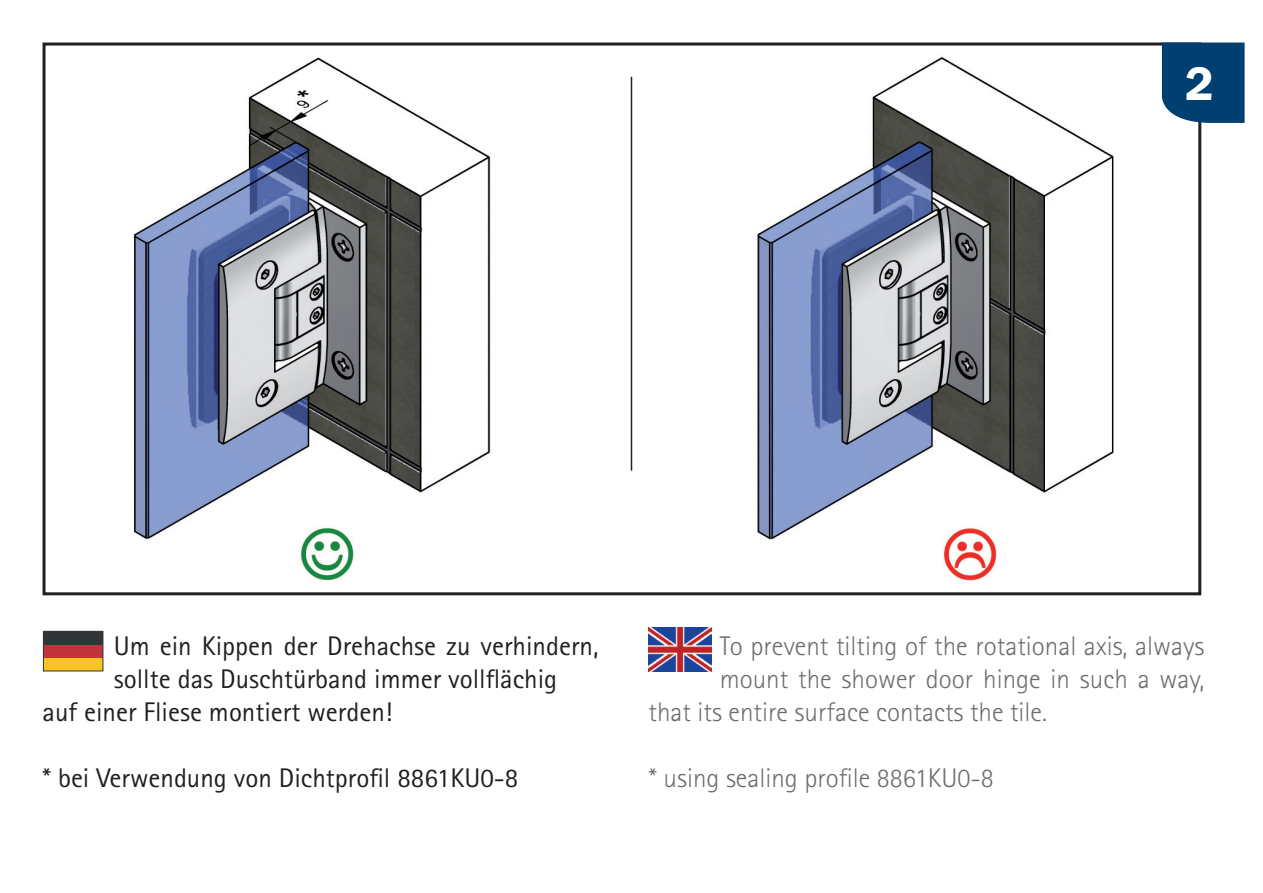
<style>
.page{position:relative;width:1263px;height:893px;background:#fff}
.page>*{position:absolute;margin:0;border:0;box-sizing:border-box;transform-origin:0 0}
.t1{font:600 48.9px "Franklin Got Itc TCE";color:#fff}
.t2{font:300 27px "Rotis Sans Serif";color:#6c6d70}
.t3{font:27px "Rotis Sans Serif";color:#231f20}
</style>
<div class="page">
<img style="left:648px;top:627px;width:63px;height:44px">
<div style="left:43px;top:658px;width:60px;height:13px;background:#f8c425"></div>
<div style="left:43px;top:645px;width:60px;height:13px;background:#c2333e"></div>
<div style="left:43px;top:631px;width:60px;height:14px;background:#323436"></div>
<div style="left:43px;top:631px;width:60px;height:40px;border:1px solid #323436"></div>
<img style="left:134px;top:57px;width:357px;height:524px">
<div style="left:43px;top:43px;width:1158px;height:552px;border:3px solid #231f20"></div>
<img style="left:757px;top:57px;width:357px;height:524px">
<hr style="left:631px;top:77px;width:1px;height:394px;background:#231f20">
<div style="left:1162px;top:43px;width:82px;height:80px;background:#004071"></div>
<h1 class="t1" style="left:1185px;top:57px;width:30px">2</h1>
<p class="t3" style="left:114px;top:630px;width:486px">Um ein Kippen der Drehachse zu verhindern,</p>
<p class="t3" style="left:114px;top:663px;width:445px">sollte das Duschtürband immer vollflächig</p>
<p class="t3" style="left:43px;top:696px;width:351px">auf einer Fliese montiert werden!</p>
<p class="t3" style="left:43px;top:762px;width:477px">* bei Verwendung von Dichtprofil 8861KU0-8</p>
<p class="t2" style="left:720px;top:630px;width:486px">To prevent tilting of the rotational axis, always</p>
<p class="t2" style="left:720px;top:663px;width:486px">mount the shower door hinge in such a way,</p>
<p class="t2" style="left:648px;top:696px;width:400px">that its entire surface contacts the tile.</p>
<p class="t2" style="left:648px;top:762px;width:347px">* using sealing profile 8861KU0-8</p>
</div>
